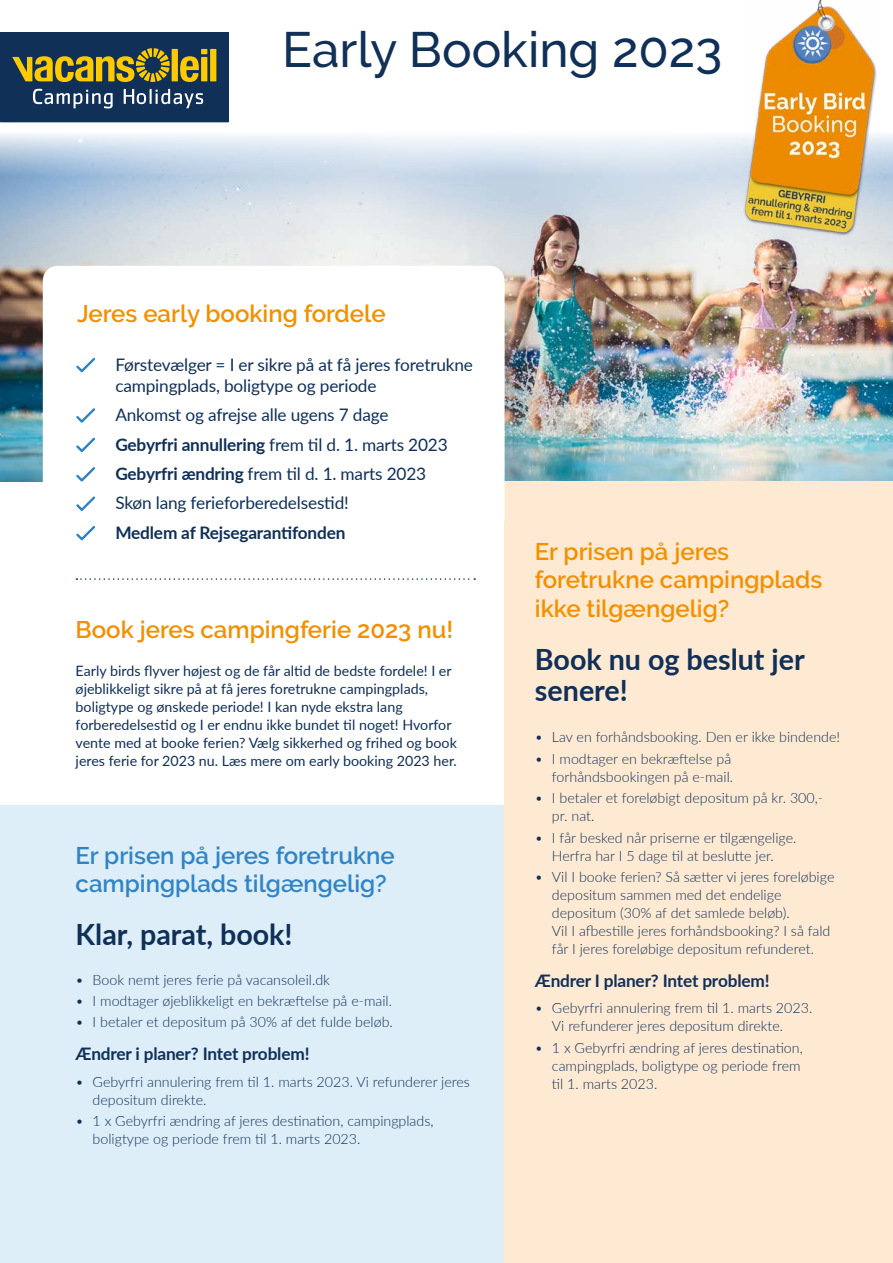
<style>
.page{position:relative;width:893px;height:1263px;background:#fff}
.page>*{position:absolute;margin:0;border:0;box-sizing:border-box;transform-origin:0 0}
.t1{font:500 49.5px "Raleway";color:#103058}
.t2{font:700 29.25px/31.5px "Lato";color:#103058}
.t3{font:600 24px/28.8px "Raleway";color:#f39000}
.t4{font:600 24px/28.8px "Raleway";color:#3084c6}
.t5{font:17.25px/29.4px "Lato";letter-spacing:-.01em;color:#103058}
.t6{font:700 17.25px "Lato";letter-spacing:-.01em;color:#103058}
.t7{font:300 14.25px/18px "Lato";color:#103058}
.t8{font:14.25px/18px "Lato";color:#103058}
.s1{font-weight:700}
</style>
<div class="page">
<img style="left:0;top:134px;width:893px;height:347px">
<div style="left:0;top:806px;width:526px;height:457px;background:#ddeef8"></div>
<div style="left:505px;top:481px;width:388px;height:782px;background:#feead3"></div>
<div style="left:0;top:32px;width:229px;height:90px;background:#103058"></div>
<svg style="left:33px;top:89px;width:80px;height:19px"></svg>
<svg style="left:124px;top:89px;width:79px;height:19px"></svg>
<div style="left:172px;top:49px;width:6px;height:32px;background:#ffca00"></div>
<div style="left:210px;top:49px;width:6px;height:32px;background:#ffca00"></div>
<svg style="left:180px;top:49px;width:27px;height:33px"></svg>
<div style="left:201px;top:57px;width:6px;height:24px;background:#ffca00"></div>
<svg style="left:12px;top:48px;width:158px;height:34px"></svg>
<svg style="left:43px;top:266px;width:462px;height:255px"></svg>
<svg style="left:76px;top:578px;width:399px;height:2px"></svg>
<img style="left:743px;top:0;width:139px;height:245px">
<svg style="left:77px;top:358px;width:17px;height:14px"></svg>
<svg style="left:77px;top:409px;width:17px;height:13px"></svg>
<svg style="left:77px;top:438px;width:17px;height:13px"></svg>
<svg style="left:77px;top:468px;width:17px;height:13px"></svg>
<svg style="left:77px;top:497px;width:17px;height:13px"></svg>
<h1 class="t1" style="left:282px;top:21px;width:442px">Early Booking 2023</h1>
<h3 class="t3" style="left:77px;top:299px;width:310px">Jeres early booking fordele</h3>
<p class="t5" style="left:115px;top:353px;width:359px;line-height:21px">Førstevælger = I er sikre på at få jeres foretrukne campingplads, boligtype og periode</p>
<p class="t5" style="left:115px;top:399px;width:334px">Ankomst og afrejse alle ugens 7 dage <span class="s1">Gebyrfri annullering</span> frem til d. 1. marts 2023<br><span class="s1">Gebyrfri ændring</span> frem til d. 1. marts 2023<br>Skøn lang ferieforberedelsestid!</p>
<p class="t6" style="left:115px;top:520px;width:232px">Medlem af Rejsegarantifonden</p>
<h3 class="t3" style="left:76px;top:615px;width:379px">Book jeres campingferie 2023 nu!</h3>
<p class="t8" style="left:76px;top:661px;width:383px">Early birds flyver højest og de får altid de bedste fordele! I er øjeblikkeligt sikre på at få jeres foretrukne campingplads, boligtype og ønskede periode! I kan nyde ekstra lang forberedelsestid og I er endnu ikke bundet til noget! Hvorfor vente med at booke ferien? Vælg sikkerhed og frihed og book jeres ferie for 2023 nu. Læs mere om early booking 2023 her.</p>
<h3 class="t4" style="left:76px;top:841px;width:321px">Er prisen på jeres foretrukne campingplads tilgængelig?</h3>
<h2 class="t2" style="left:76px;top:917px;width:219px">Klar, parat, book!</h2>
<p class="t7" style="left:76px;top:970px;width:256px">• Book nemt jeres ferie på vacansoleil.dk</p>
<p class="t7" style="left:76px;top:991px;width:318px">• I modtager øjeblikkeligt en bekræftelse på e-mail.</p>
<p class="t7" style="left:76px;top:1013px;width:319px">• I betaler et depositum på 30% af det fulde beløb.</p>
<p class="t6" style="left:76px;top:1041px;width:235px">Ændrer i planer? Intet problem!</p>
<p class="t7" style="left:93px;top:1072px;width:379px;text-indent:-17px">• Gebyrfri annulering frem til 1. marts 2023. Vi refunderer jeres depositum direkte.</p>
<p class="t7" style="left:93px;top:1112px;width:342px;text-indent:-17px">• 1 x Gebyrfri ændring af jeres destination, campingplads, boligtype og periode frem til 1. marts 2023.</p>
<h3 class="t3" style="left:535px;top:537px;width:289px">Er prisen på jeres foretrukne campingplads ikke tilgængelig?</h3>
<h2 class="t2" style="left:535px;top:642px;width:271px">Book nu og beslut jer senere!</h2>
<p class="t7" style="left:535px;top:728px;width:307px">• Lav en forhåndsbooking. Den er ikke bindende!</p>
<p class="t7" style="left:535px;top:749px;width:200px;text-align:right">• I modtager en bekræftelse på forhåndsbookingen på e-mail.</p>
<p class="t7" style="left:552px;top:788px;width:273px;text-indent:-17px">• I betaler et foreløbigt depositum på kr. 300,- pr. nat.</p>
<p class="t7" style="left:535px;top:828px;width:263px;text-align:center">• I får besked når priserne er tilgængelige.<br>Herfra har I 5 dage til at beslutte jer.</p>
<p class="t7" style="left:552px;top:867px;width:284px;text-indent:-17px">• Vil I booke ferien? Så sætter vi jeres foreløbige depositum sammen med det endelige depositum (30% af det samlede beløb).<br>Vil I afbestille jeres forhåndsbooking? I så fald får I jeres foreløbige depositum refunderet.</p>
<p class="t6" style="left:535px;top:967px;width:236px">Ændrer I planer? Intet problem!</p>
<p class="t7" style="left:552px;top:999px;width:262px;text-indent:-17px">• Gebyrfri annulering frem til 1. marts 2023.<br>Vi refunderer jeres depositum direkte.</p>
<p class="t7" style="left:552px;top:1038px;width:252px;text-indent:-17px">• 1 x Gebyrfri ændring af jeres destination, campingplads, boligtype og periode frem til 1. marts 2023.</p>
</div>
